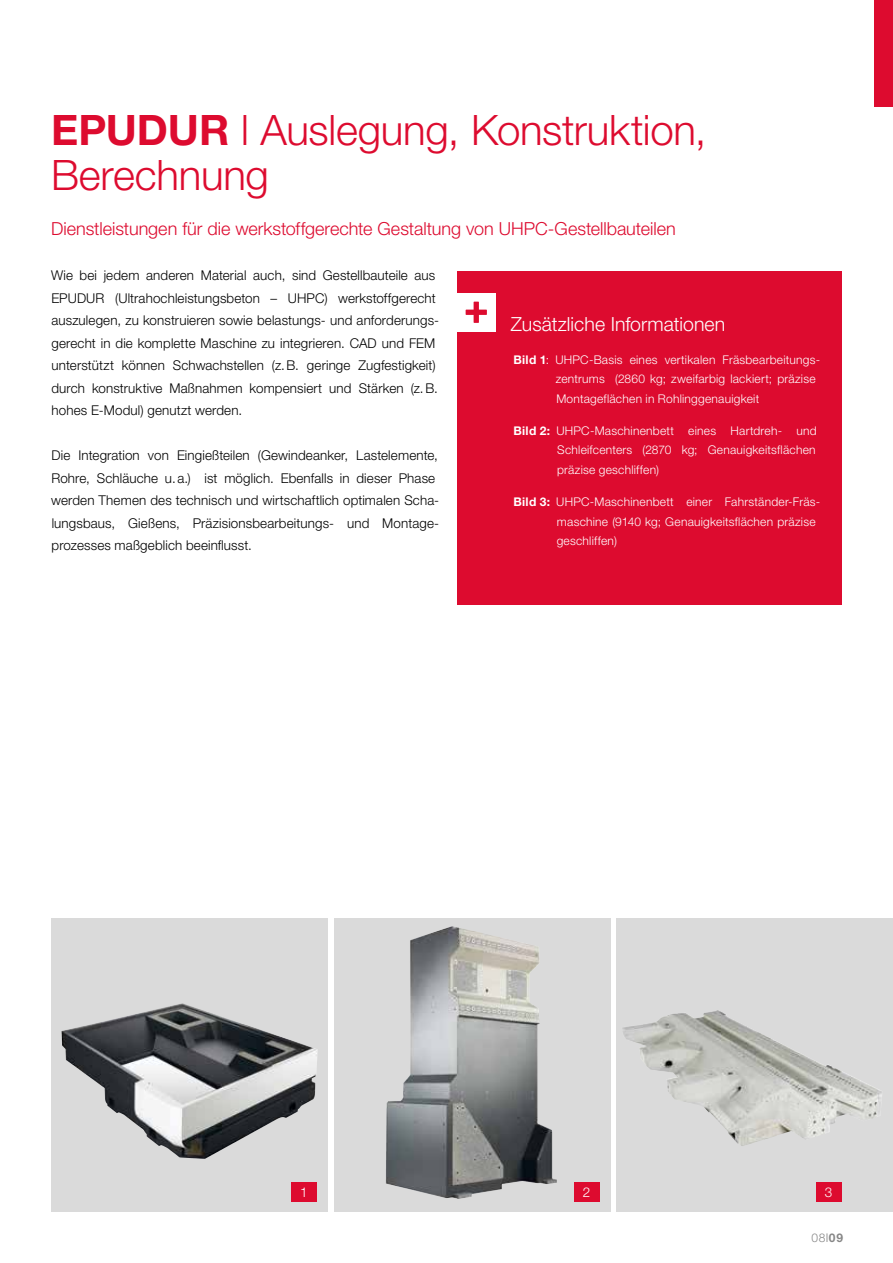
<style>
.page{position:relative;width:893px;height:1263px;background:#fff}
.page>*{position:absolute;margin:0;border:0;box-sizing:border-box;transform-origin:0 0}
.t1{font:300 42px/45px "Helvetica Neue LT Std";letter-spacing:-.005em;color:#dd0b2f}
.t2{font:300 19.5px "Helvetica Neue LT Std";letter-spacing:.005em;color:#fff}
.t3{font:300 18px "Helvetica Neue LT Std";color:#dd0b2f}
.t4{font:300 13.5px/22.5px "Helvetica Neue LT Std";letter-spacing:.01em;color:#000}
.t5{font:300 13.5px "Helvetica Neue LT Std";color:#fff}
.t6{font:300 12px/19.5px "Helvetica Neue LT Std";letter-spacing:.02em;color:#fff}
.t7{font:300 12px "Helvetica Neue LT Std";color:#878787}
.s1{font-weight:700}
</style>
<div class="page">
<svg style="left:51px;top:918px;width:276px;height:294px;background:#b8b8b9"></svg>
<img style="left:97px;top:1003px;width:85px;height:20px">
<svg style="left:334px;top:918px;width:276px;height:294px;background:#b8b9b8"></svg>
<img style="left:387px;top:926px;width:65px;height:176px">
<div style="left:617px;top:918px;width:276px;height:294px;background:#dadada"></div>
<img style="left:622px;top:1010px;width:260px;height:136px">
<div style="left:874px;top:0;width:19px;height:106px;background:#dd0b2f"></div>
<div style="left:292px;top:1182px;width:25px;height:19px;background:#dd0b2f"></div>
<div style="left:574px;top:1182px;width:26px;height:19px;background:#dd0b2f"></div>
<div style="left:816px;top:1182px;width:26px;height:19px;background:#dd0b2f"></div>
<div style="left:457px;top:271px;width:385px;height:333px;background:#dd0b2f"></div>
<div style="left:457px;top:293px;width:38px;height:38px;background:#fff"></div>
<svg style="left:466px;top:302px;width:21px;height:21px"></svg>
<h1 class="t1" style="left:51px;top:107px;width:657px"><span class="s1">EPUDUR</span> l Auslegung, Konstruktion,<br>Berechnung</h1>
<h3 class="t3" style="left:51px;top:218px;width:626px">Dienstleistungen für die werkstoffgerechte Gestaltung von UHPC-Gestellbauteilen</h3>
<p class="t4" style="left:51px;top:264px;width:390px">Wie bei jedem anderen Material auch, sind Gestellbauteile aus EPUDUR (Ultrahochleistungsbeton – UHPC) werkstoffgerecht auszulegen, zu konstruieren sowie belastungs- und anforderungs&shy;gerecht in die komplette Maschine zu integrieren. CAD und FEM unterstützt können Schwachstellen (z.B. geringe Zugfestigkeit) durch konstruktive Maßnahmen kompensiert und Stärken (z.B. hohes E-Modul) genutzt werden.</p>
<p class="t4" style="left:51px;top:444px;width:389px">Die Integration von Eingießteilen (Gewindeanker, Lastelemente, Rohre, Schläuche u.a.) ist möglich. Ebenfalls in dieser Phase werden Themen des technisch und wirtschaftlich optimalen Scha&shy;lungsbaus, Gießens, Präzisionsbearbeitungs- und Montage&shy;prozesses maßgeblich beeinflusst.</p>
<h2 class="t2" style="left:511px;top:312px;width:216px">Zusätzliche Informationen</h2>
<p class="t6" style="left:556px;top:349px;width:266px;text-indent:-42px"><span class="s1">Bild 1</span>: UHPC-Basis eines vertikalen Fräsbearbeitungs&shy;zentrums (2860 kg; zweifarbig lackiert; präzise<br>Montageflächen in Rohlinggenauigkeit</p>
<p class="t6" style="left:513px;top:421px;width:269px"><span class="s1">Bild 2:</span> UHPC-Maschinenbett eines Hartdreh-</p>
<p class="t6" style="left:557px;top:421px;width:261px;text-align:justify;text-indent:239px">und Schleifcenters (2870 kg; Genauigkeitsflächen präzise geschliffen)</p>
<p class="t6" style="left:557px;top:492px;width:265px;text-indent:-43px"><span class="s1">Bild 3:</span> UHPC-Maschinenbett einer Fahrständer-Fräs&shy;maschine (9140 kg; Genauigkeitsflächen präzise geschliffen)</p>
<p class="t5" style="left:300px;top:1183px;width:9px">1</p>
<p class="t5" style="left:583px;top:1183px;width:9px">2</p>
<p class="t5" style="left:825px;top:1183px;width:9px">3</p>
<p class="t7" style="left:811px;top:1230px;width:33px">08I<span class="s1">09</span></p>
</div>
